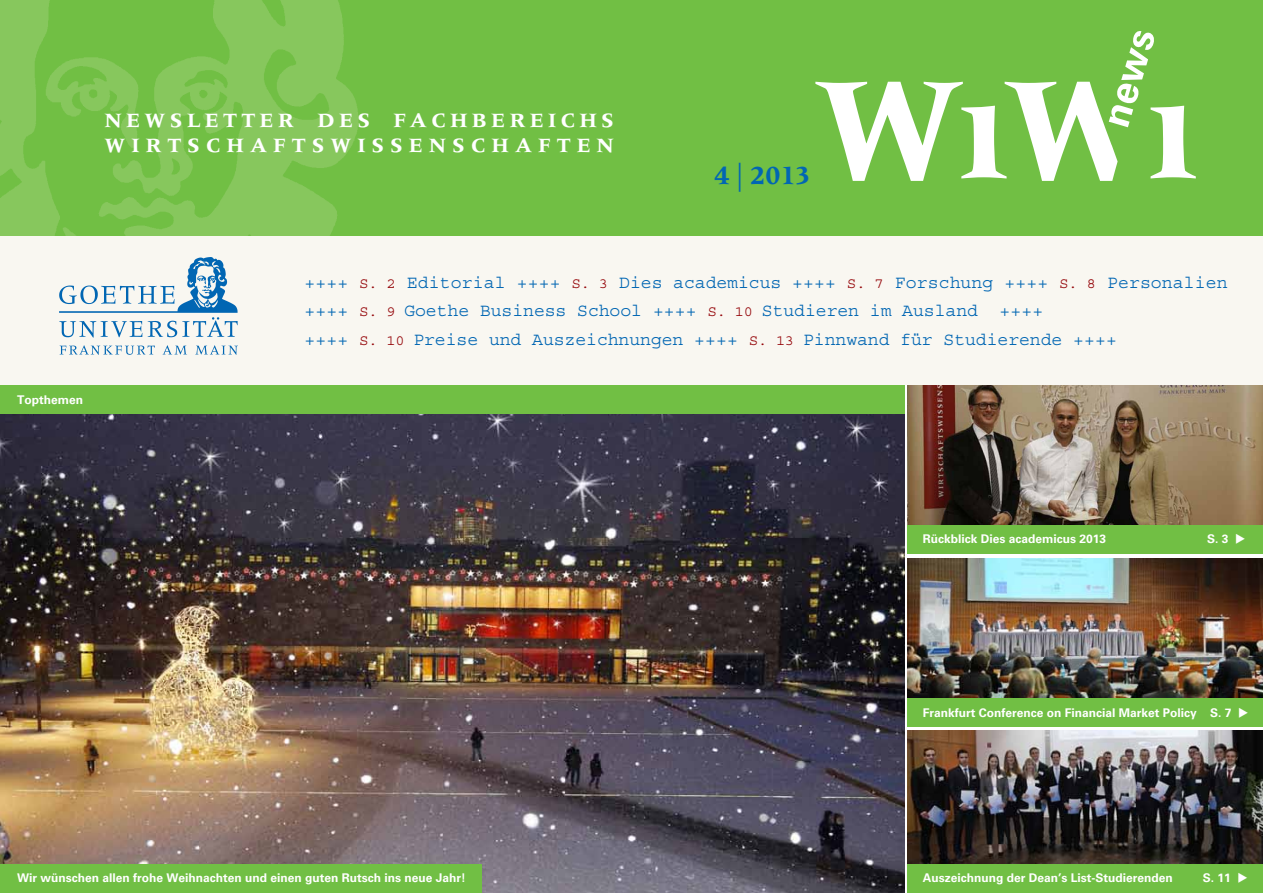
<style>
.page{position:relative;width:1263px;height:893px;background:#fff}
.page>*{position:absolute;margin:0;border:0;box-sizing:border-box;transform-origin:0 0}
.t1{font:700 27px "Meridien";color:#0166b3}
.t2{font:700 21px/25.2px "Meridien";letter-spacing:.27em;color:#fff}
.t3{font:18px/28.5px "Courier";color:#0166b3}
.t4{font:700 12px "Univers";color:#fff}
.s1{font-weight:400;font-size:40.5px}
.s2{font-size:15px;color:#940408}
</style>
<div class="page">
<img style="left:908px;top:558px;width:355px;height:140px">
<img style="left:0;top:414px;width:904px;height:479px">
<div style="left:0;top:0;width:1263px;height:236px;background:#71bf44"></div>
<img style="left:0;top:0;width:359px;height:235px">
<svg style="left:815px;top:31px;width:381px;height:150px"></svg>
<img style="left:908px;top:385px;width:355px;height:140px">
<div style="left:908px;top:698px;width:355px;height:29px;background:#71bf44"></div>
<div style="left:0;top:236px;width:1263px;height:149px;background:#f9f7f1"></div>
<img style="left:908px;top:730px;width:355px;height:135px">
<div style="left:908px;top:865px;width:355px;height:28px;background:#71bf44"></div>
<div style="left:0;top:865px;width:482px;height:28px;background:#71bf44"></div>
<img style="left:59px;top:258px;width:179px;height:97px">
<div style="left:908px;top:525px;width:355px;height:29px;background:#71bf44"></div>
<div style="left:0;top:385px;width:904px;height:29px;background:#71bf44"></div>
<p class="t2" style="left:105px;top:107px;width:511px">NEWSLETTER DES FACHBEREICHS<br>WIRTSCHAFTSWISSENSCHAFTEN</p>
<h1 class="t1" style="left:714px;top:160px;width:98px">4 <span class="s1">|</span> 2013</h1>
<p class="t4" style="left:17px;top:392px;width:67px">Topthemen</p>
<p class="t3" style="left:304px;top:268px;width:925px">++++ <span class="s2">S. 2</span> Editorial ++++ <span class="s2">S. 3</span> Dies academicus ++++ <span class="s2">S. 7</span> Forschung ++++ <span class="s2">S. 8</span> Personalien ++++ <span class="s2">S. 9</span> Goethe Business School ++++ <span class="s2">S. 10</span> Studieren im Ausland ++++<br>++++ <span class="s2">S. 10</span> Preise und Auszeichnungen ++++ <span class="s2">S. 13</span> Pinnwand für Studierende ++++</p>
<p class="t4" style="left:923px;top:532px;width:185px">Rückblick Dies academicus 2013</p>
<p class="t4" style="left:1207px;top:532px;width:40px">S. 3 ◆</p>
<p class="t4" style="left:923px;top:706px;width:327px">Frankfurt Conference on Financial Market Policy S. 7 ◆</p>
<p class="t4" style="left:17px;top:871px;width:450px">Wir wünschen allen frohe Weihnachten und einen guten Rutsch ins neue Jahr!</p>
<p class="t4" style="left:923px;top:871px;width:252px">Auszeichnung der Dean’s List-Studierenden</p>
<p class="t4" style="left:1203px;top:871px;width:47px">S. 11 ◆</p>
</div>
